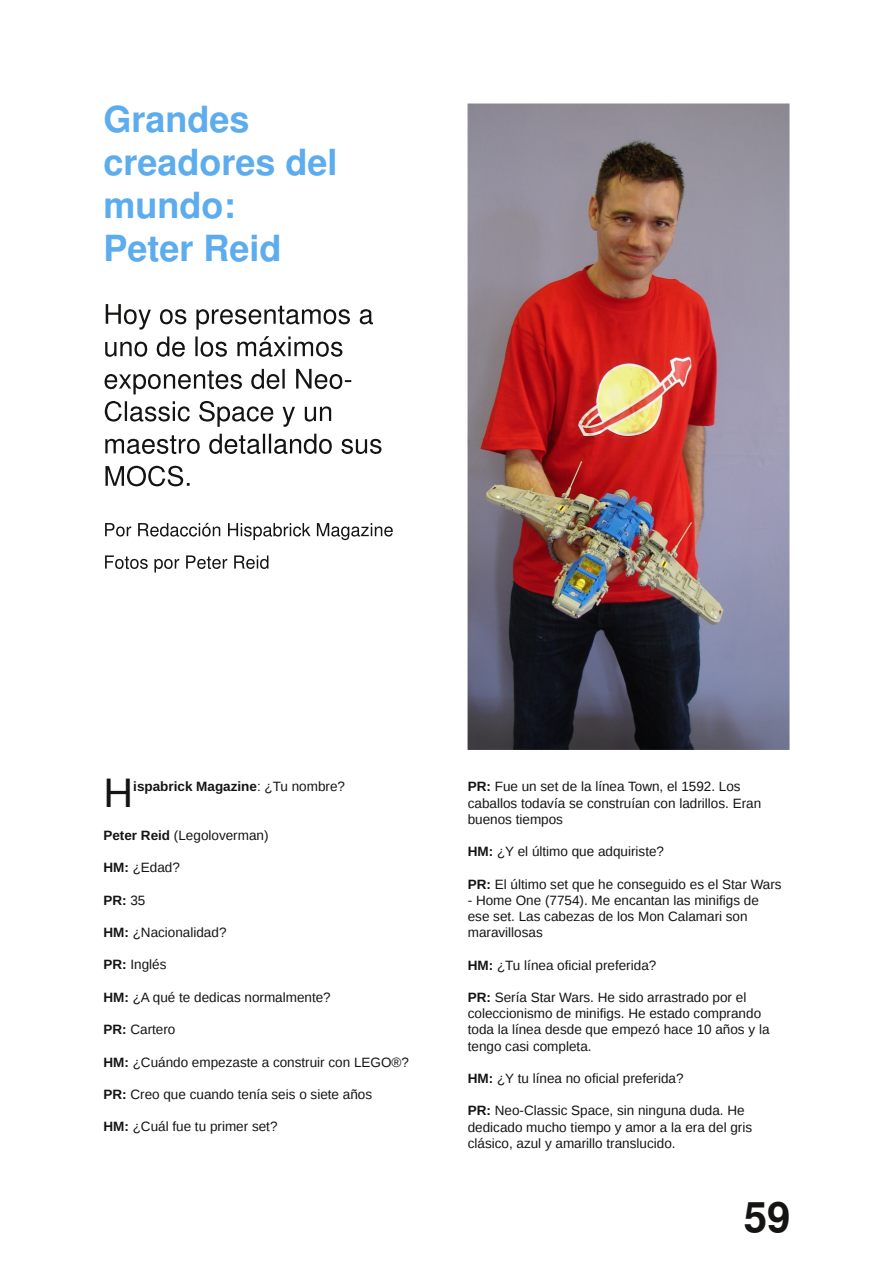
<style>
.page{position:relative;width:893px;height:1263px;background:#fff}
.page>*{position:absolute;margin:0;border:0;box-sizing:border-box;transform-origin:0 0}
.t1{font:700 42px "Free Sans";color:#161413}
.t2{font:41.25px "Liberation Sans";color:#161413}
.t3{font:700 36px/43.2px "Free Sans";color:#5cacee}
.t4{font:13.5px/16.2px "Liberation Sans";color:#161413}
.t5{font:700 13.5px "Liberation Sans";color:#161413}
.s1{font-weight:400}
.s2{font-weight:700}
</style>
<div class="page">
<img style="left:468px;top:103px;width:321px;height:647px">
<svg style="left:106px;top:304px;width:45px;height:26px"></svg>
<svg style="left:160px;top:309px;width:26px;height:15px"></svg>
<svg style="left:196px;top:306px;width:154px;height:24px"></svg>
<svg style="left:360px;top:309px;width:13px;height:15px"></svg>
<svg style="left:105px;top:342px;width:42px;height:15px"></svg>
<svg style="left:157px;top:336px;width:28px;height:21px"></svg>
<hr style="left:195px;top:336px;width:3px;height:20px;background:#161413">
<svg style="left:200px;top:342px;width:27px;height:15px"></svg>
<svg style="left:237px;top:336px;width:105px;height:21px"></svg>
<svg style="left:105px;top:370px;width:137px;height:24px"></svg>
<svg style="left:251px;top:369px;width:28px;height:20px"></svg>
<hr style="left:282px;top:369px;width:3px;height:20px;background:#161413">
<svg style="left:296px;top:369px;width:55px;height:20px"></svg>
<svg style="left:105px;top:401px;width:17px;height:21px"></svg>
<hr style="left:125px;top:401px;width:2px;height:20px;background:#161413">
<svg style="left:130px;top:401px;width:60px;height:21px"></svg>
<svg style="left:199px;top:401px;width:74px;height:26px"></svg>
<svg style="left:283px;top:407px;width:12px;height:20px"></svg>
<svg style="left:305px;top:406px;width:26px;height:16px"></svg>
<svg style="left:105px;top:435px;width:95px;height:19px"></svg>
<svg style="left:209px;top:434px;width:123px;height:20px"></svg>
<svg style="left:341px;top:439px;width:40px;height:15px"></svg>
<svg style="left:105px;top:466px;width:85px;height:20px"></svg>
<svg style="left:105px;top:523px;width:26px;height:14px"></svg>
<svg style="left:138px;top:523px;width:82px;height:14px"></svg>
<svg style="left:228px;top:523px;width:83px;height:17px"></svg>
<svg style="left:317px;top:523px;width:76px;height:17px"></svg>
<svg style="left:105px;top:555px;width:43px;height:14px"></svg>
<svg style="left:154px;top:559px;width:25px;height:13px"></svg>
<svg style="left:186px;top:555px;width:41px;height:14px"></svg>
<svg style="left:234px;top:555px;width:34px;height:14px"></svg>
<h3 class="t3" style="left:103px;top:99px;width:236px">Grandes creadores del mundo:<br>Peter Reid</h3>
<h2 class="t2" style="left:103px;top:770px;width:31px">H</h2>
<p class="t5" style="left:133px;top:779px;width:213px">ispabrick Magazine<span class="s1">: ¿Tu nombre?</span></p>
<p class="t4" style="left:103px;top:827px;width:167px"><span class="s2">Peter Reid</span> (Legoloverman)</p>
<p class="t4" style="left:103px;top:859px;width:78px"><span class="s2">HM:</span> ¿Edad?</p>
<p class="t5" style="left:103px;top:892px;width:44px">PR: <span class="s1">35</span></p>
<p class="t4" style="left:103px;top:924px;width:125px"><span class="s2">HM:</span> ¿Nacionalidad?</p>
<p class="t4" style="left:103px;top:957px;width:65px"><span class="s2">PR:</span> Inglés</p>
<p class="t4" style="left:103px;top:989px;width:229px"><span class="s2">HM:</span> ¿A qué te dedicas normalmente?</p>
<p class="t4" style="left:103px;top:1021px;width:74px"><span class="s2">PR:</span> Cartero</p>
<p class="t4" style="left:103px;top:1054px;width:307px"><span class="s2">HM:</span> ¿Cuándo empezaste a construir con LEGO®?</p>
<p class="t4" style="left:103px;top:1086px;width:270px"><span class="s2">PR:</span> Creo que cuando tenía seis o siete años</p>
<p class="t4" style="left:103px;top:1119px;width:176px"><span class="s2">HM:</span> ¿Cuál fue tu primer set?</p>
<p class="t4" style="left:468px;top:779px;width:295px"><span class="s2">PR:</span> Fue un set de la línea Town, el 1592. Los caballos todavía se construían con ladrillos. Eran buenos tiempos</p>
<p class="t4" style="left:468px;top:843px;width:198px"><span class="s2">HM:</span> ¿Y el último que adquiriste?</p>
<p class="t4" style="left:468px;top:876px;width:315px"><span class="s2">PR:</span> El último set que he conseguido es el Star Wars</p>
<p class="t4" style="left:468px;top:892px;width:293px">- Home One (7754). Me encantan las minifigs de ese set. Las cabezas de los Mon Calamari son maravillosas</p>
<p class="t4" style="left:468px;top:957px;width:190px"><span class="s2">HM:</span> ¿Tu línea oficial preferida?</p>
<p class="t4" style="left:468px;top:989px;width:303px"><span class="s2">PR:</span> Sería Star Wars. He sido arrastrado por el coleccionismo de minifigs. He estado comprando toda la línea desde que empezó hace 10 años y la tengo casi completa.</p>
<p class="t4" style="left:468px;top:1070px;width:217px"><span class="s2">HM:</span> ¿Y tu línea no oficial preferida?</p>
<p class="t4" style="left:468px;top:1103px;width:286px"><span class="s2">PR:</span> Neo-Classic Space, sin ninguna duda. He dedicado mucho tiempo y amor a la era del gris clásico, azul y amarillo translucido.</p>
<h1 class="t1" style="left:744px;top:1198px;width:48px">59</h1>
</div>
